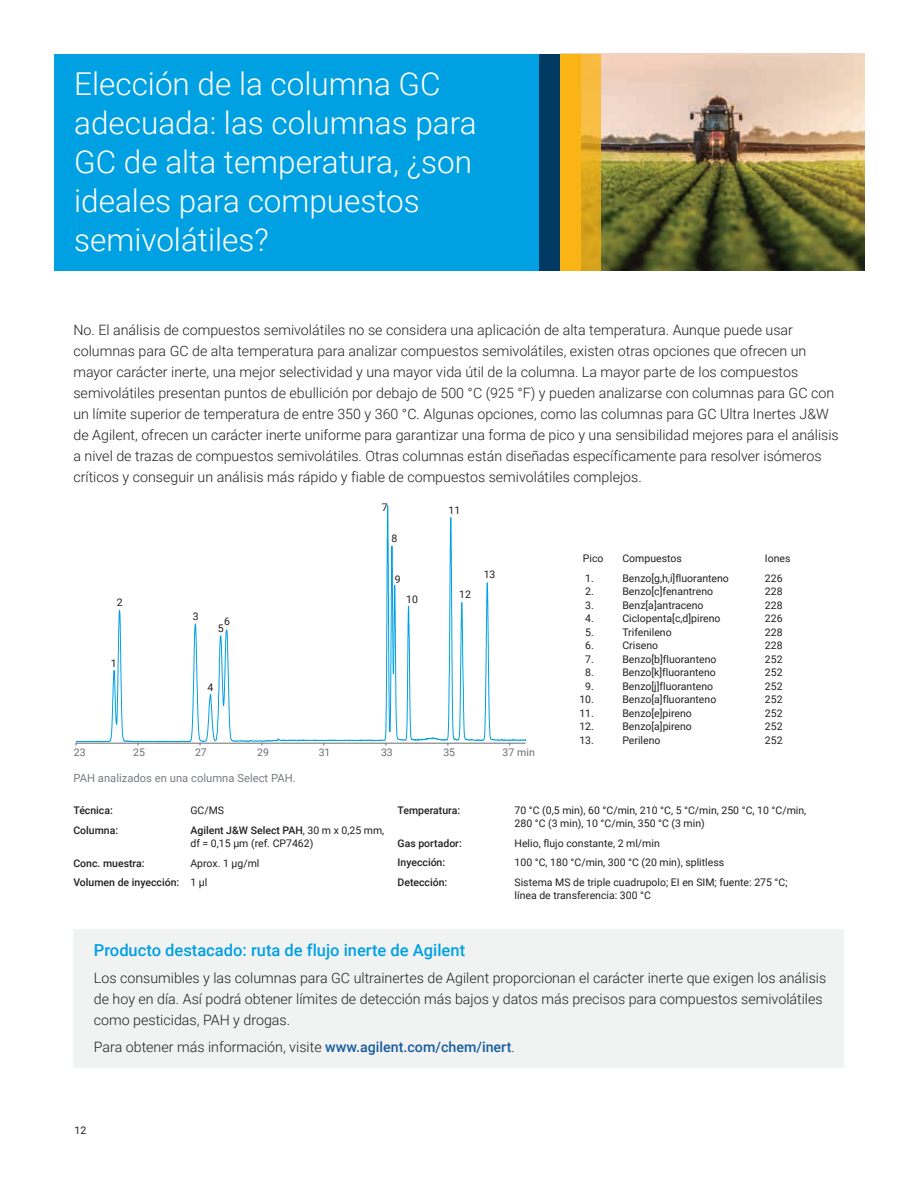
<style>
.page{position:relative;width:918px;height:1188px;background:#fff}
.page>*{position:absolute;margin:0;border:0;box-sizing:border-box;transform-origin:0 0}
.t1{font:300 31.5px/39px "Roboto";color:#fff}
.t2{font:500 16.5px "Roboto";color:#00a1e3}
.t3{font:300 14.25px/21px "Roboto";color:#231f20}
.t4{font:11.25px "Roboto";color:#787d83}
.t5{font:10.5px/13.5px "Roboto";color:#231f20}
.t6{font:500 10.5px/19.5px "Roboto";color:#231f20}
.t7{font:10.5px "Roboto";color:#6c6d70}
.s1{font-weight:500}
.s2{font-weight:400}
.s3{font-weight:500;color:#175d9e}
</style>
<div class="page">
<svg style="left:76px;top:505px;width:450px;height:240px"></svg>
<div style="left:73px;top:929px;width:771px;height:138px;background:#f1f2f2"></div>
<img style="left:601px;top:54px;width:264px;height:217px">
<div style="left:54px;top:54px;width:526px;height:217px;background:#00a1e3"></div>
<div style="left:540px;top:54px;width:20px;height:217px;background:#003a63"></div>
<svg style="left:581px;top:54px;width:20px;height:217px;background:#e5ad2b"></svg>
<div style="left:560px;top:54px;width:21px;height:217px;background:#fbb416"></div>
<h1 class="t1" style="left:74px;top:64px;width:404px">Elección de la columna GC adecuada: las columnas para<br>GC de alta temperatura, ¿son ideales para compuestos semivolátiles?</h1>
<p class="t3" style="left:73px;top:319px;width:767px">No. El análisis de compuestos semivolátiles no se considera una aplicación de alta temperatura. Aunque puede usar columnas para GC de alta temperatura para analizar compuestos semivolátiles, existen otras opciones que ofrecen un mayor carácter inerte, una mejor selectividad y una mayor vida útil de la columna. La mayor parte de los compuestos semivolátiles presentan puntos de ebullición por debajo de 500 °C (925 °F) y pueden analizarse con columnas para GC con un límite superior de temperatura de entre 350 y 360 °C. Algunas opciones, como las columnas para GC Ultra Inertes J&amp;W de Agilent, ofrecen un carácter inerte uniforme para garantizar una forma de pico y una sensibilidad mejores para el análisis a nivel de trazas de compuestos semivolátiles. Otras columnas están diseñadas específicamente para resolver isómeros críticos y conseguir un análisis más rápido y fiable de compuestos semivolátiles complejos.</p>
<p class="t5" style="left:117px;top:596px;width:7px">2</p>
<p class="t5" style="left:111px;top:656px;width:7px">1</p>
<p class="t5" style="left:193px;top:609px;width:7px">3</p>
<p class="t5" style="left:224px;top:614px;width:7px">6</p>
<p class="t5" style="left:218px;top:621px;width:7px">5</p>
<p class="t5" style="left:207px;top:681px;width:7px">4</p>
<p class="t5" style="left:382px;top:500px;width:7px">7</p>
<p class="t5" style="left:392px;top:531px;width:7px">8</p>
<p class="t5" style="left:395px;top:572px;width:7px">9</p>
<p class="t5" style="left:406px;top:592px;width:13px">10</p>
<p class="t5" style="left:448px;top:503px;width:13px">11</p>
<p class="t5" style="left:459px;top:587px;width:13px">12</p>
<p class="t5" style="left:484px;top:567px;width:13px">13</p>
<p class="t7" style="left:74px;top:745px;width:13px">23</p>
<p class="t7" style="left:133px;top:745px;width:13px">25</p>
<p class="t7" style="left:195px;top:745px;width:13px">27</p>
<p class="t7" style="left:257px;top:745px;width:13px">29</p>
<p class="t7" style="left:319px;top:745px;width:13px">31</p>
<p class="t7" style="left:381px;top:745px;width:13px">33</p>
<p class="t7" style="left:503px;top:745px;width:34px">37 min</p>
<p class="t7" style="left:443px;top:745px;width:13px">35</p>
<p class="t4" style="left:73px;top:770px;width:224px">PAH analizados en una columna Select PAH.</p>
<p class="t5" style="left:583px;top:551px;width:22px">Pico</p>
<p class="t5" style="left:622px;top:551px;width:61px">Compuestos</p>
<p class="t5" style="left:765px;top:551px;width:27px">Iones</p>
<p class="t5" style="left:585px;top:571px;width:10px">1.</p>
<p class="t5" style="left:622px;top:571px;width:108px">Benzo[g,h,i]fluoranteno</p>
<p class="t5" style="left:765px;top:571px;width:19px">226</p>
<p class="t5" style="left:585px;top:584px;width:10px">2.</p>
<p class="t5" style="left:622px;top:584px;width:92px">Benzo[c]fenantreno</p>
<p class="t5" style="left:765px;top:584px;width:19px">228</p>
<p class="t5" style="left:585px;top:598px;width:10px">3.</p>
<p class="t5" style="left:622px;top:598px;width:83px">Benz[a]antraceno</p>
<p class="t5" style="left:765px;top:598px;width:19px">228</p>
<p class="t5" style="left:585px;top:611px;width:10px">4.</p>
<p class="t5" style="left:622px;top:611px;width:100px">Ciclopenta[c,d]pireno</p>
<p class="t5" style="left:765px;top:611px;width:19px">226</p>
<p class="t5" style="left:585px;top:625px;width:10px">5.</p>
<p class="t5" style="left:622px;top:625px;width:51px">Trifenileno</p>
<p class="t5" style="left:765px;top:625px;width:19px">228</p>
<p class="t5" style="left:585px;top:638px;width:10px">6.</p>
<p class="t5" style="left:622px;top:638px;width:37px">Criseno</p>
<p class="t5" style="left:765px;top:638px;width:19px">228</p>
<p class="t5" style="left:585px;top:652px;width:10px">7.</p>
<p class="t5" style="left:622px;top:652px;width:96px">Benzo[b]fluoranteno</p>
<p class="t5" style="left:765px;top:652px;width:19px">252</p>
<p class="t5" style="left:585px;top:665px;width:10px">8.</p>
<p class="t5" style="left:622px;top:665px;width:95px">Benzo[k]fluoranteno</p>
<p class="t5" style="left:765px;top:665px;width:19px">252</p>
<p class="t5" style="left:585px;top:679px;width:10px">9.</p>
<p class="t5" style="left:622px;top:679px;width:92px">Benzo[j]fluoranteno</p>
<p class="t5" style="left:765px;top:679px;width:19px">252</p>
<p class="t5" style="left:579px;top:692px;width:16px">10.</p>
<p class="t5" style="left:622px;top:692px;width:95px">Benzo[a]fluoranteno</p>
<p class="t5" style="left:765px;top:692px;width:19px">252</p>
<p class="t5" style="left:579px;top:706px;width:16px">11.</p>
<p class="t5" style="left:622px;top:706px;width:71px">Benzo[e]pireno</p>
<p class="t5" style="left:765px;top:706px;width:19px">252</p>
<p class="t5" style="left:579px;top:720px;width:16px">12.</p>
<p class="t5" style="left:622px;top:720px;width:71px">Benzo[a]pireno</p>
<p class="t5" style="left:765px;top:720px;width:19px">252</p>
<p class="t5" style="left:579px;top:733px;width:16px">13.</p>
<p class="t5" style="left:622px;top:733px;width:40px">Perileno</p>
<p class="t5" style="left:765px;top:733px;width:19px">252</p>
<p class="t6" style="left:73px;top:800px;width:41px">Técnica:</p>
<p class="t5" style="left:190px;top:803px;width:35px">GC/MS</p>
<p class="t6" style="left:73px;top:820px;width:46px">Columna:</p>
<p class="t5" style="left:190px;top:823px;width:195px"><span class="s1">Agilent J&amp;W Select PAH</span>, 30 m x 0,25 mm, df = 0,15 μm (ref. CP7462)</p>
<p class="t6" style="left:73px;top:853px;width:73px">Conc. muestra:</p>
<p class="t6" style="left:73px;top:853px;width:188px;text-indent:117px"><span class="s2">Aprox. 1 μg/ml<br></span>Volumen de inyección: <span class="s2">1 μl</span></p>
<p class="t6" style="left:398px;top:800px;width:64px">Temperatura:</p>
<p class="t5" style="left:515px;top:803px;width:293px">70 °C (0,5 min), 60 °C/min, 210 °C, 5 °C/min, 250 °C, 10 °C/min,<br>280 °C (3 min), 10 °C/min, 350 °C (3 min)</p>
<p class="t6" style="left:398px;top:833px;width:66px">Gas portador:</p>
<p class="t5" style="left:515px;top:836px;width:147px">Helio, flujo constante, 2 ml/min</p>
<p class="t6" style="left:398px;top:853px;width:49px">Inyección:</p>
<p class="t5" style="left:515px;top:856px;width:211px">100 °C, 180 °C/min, 300 °C (20 min), splitless</p>
<p class="t6" style="left:398px;top:872px;width:51px">Detección:</p>
<p class="t5" style="left:515px;top:875px;width:275px">Sistema MS de triple cuadrupolo; EI en SIM; fuente: 275 °C; línea de transferencia: 300 °C</p>
<p class="t2" style="left:94px;top:939px;width:373px">Producto destacado: ruta de flujo inerte de Agilent</p>
<p class="t3" style="left:94px;top:967px;width:734px">Los consumibles y las columnas para GC ultrainertes de Agilent proporcionan el carácter inerte que exigen los análisis de hoy en día. Así podrá obtener límites de detección más bajos y datos más precisos para compuestos semivolátiles como pesticidas, PAH y drogas.</p>
<p class="t3" style="left:94px;top:1036px;width:422px">Para obtener más información, visite <span class="s3">www.agilent.com/chem/inert</span>.</p>
<p class="t5" style="left:75px;top:1123px;width:13px">12</p>
</div>
